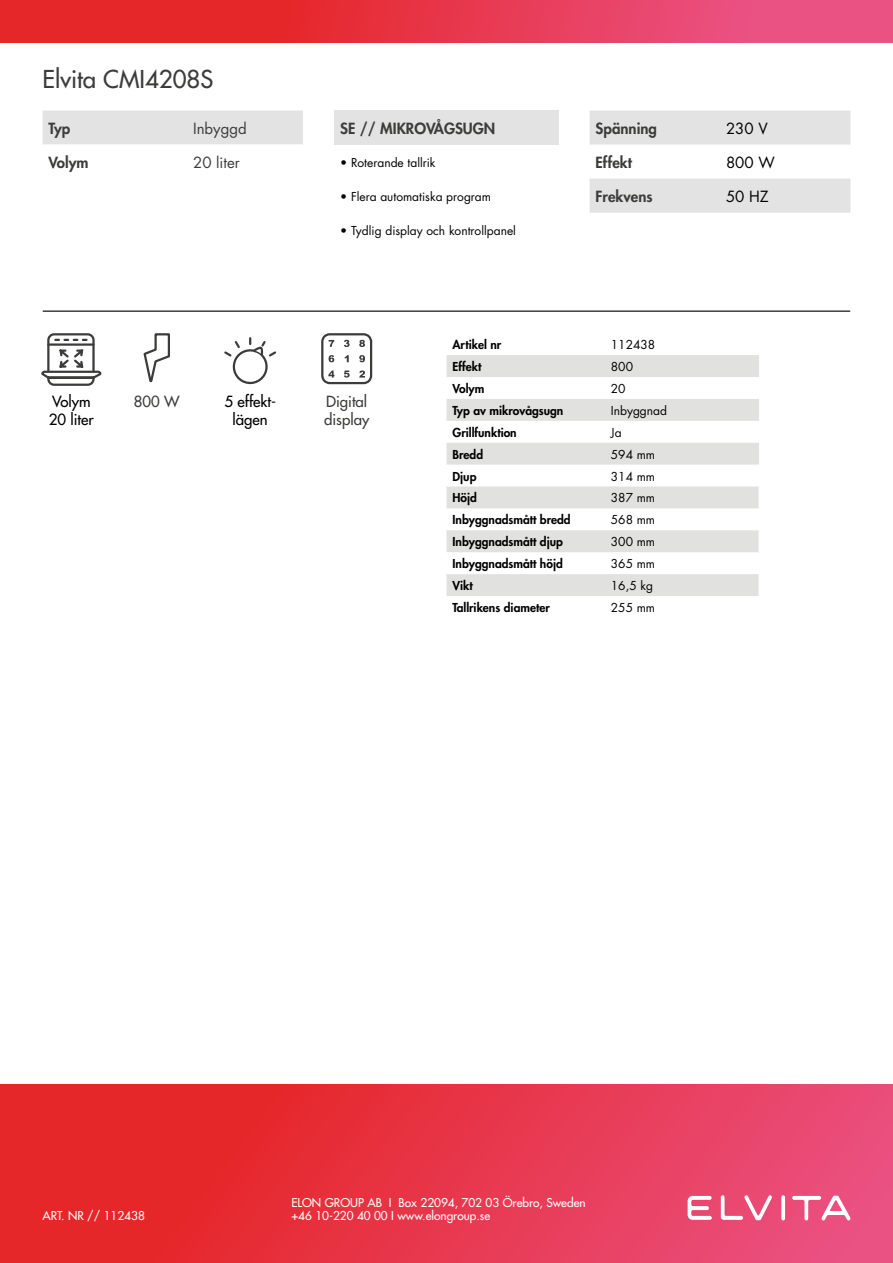
<style>
.page{position:relative;width:893px;height:1263px;background:#fff}
.page>*{position:absolute;margin:0;border:0;box-sizing:border-box;transform-origin:0 0}
.t1{font:500 24px "Futura Std";color:#3c3c3b}
.t2{font:800 15px "Futura Std";color:#3c3c3b}
.t3{font:500 15px/18px "Futura Std";color:#000}
.t4{font:500 15px/18px "Futura Std";color:#3c3c3b}
.t5{font:15px "Futura Std";color:#3c3c3b}
.t6{font:15px "Futura Std";color:#000}
.t7{font:800 12px "Futura Std";color:#000}
.t8{font:12px "Futura Std";color:#000}
.t9{font:500 11.85px/13.5px "Futura Std";color:#fff}
</style>
<div class="page">
<div style="left:0;top:1084px;width:893px;height:179px;background:linear-gradient(to right,#e4201a,#ea4f7d)"></div>
<svg style="left:0;top:0;width:893px;height:43px"></svg>
<hr style="left:43px;top:310px;width:807px;height:2px;background:#3c3c3b">
<div style="left:334px;top:111px;width:224px;height:34px;background:#e3e3e3"></div>
<div style="left:43px;top:111px;width:260px;height:33px;background:#e3e3e3"></div>
<svg style="left:590px;top:111px;width:260px;height:102px"></svg>
<svg style="left:41px;top:333px;width:61px;height:53px"></svg>
<svg style="left:143px;top:333px;width:27px;height:50px"></svg>
<svg style="left:321px;top:333px;width:52px;height:52px"></svg>
<svg style="left:224px;top:337px;width:52px;height:48px"></svg>
<svg style="left:446px;top:355px;width:313px;height:241px;fill:#e1e2e0"></svg>
<svg style="left:781px;top:1195px;width:4px;height:25px"></svg>
<svg style="left:688px;top:1196px;width:24px;height:24px"></svg>
<svg style="left:792px;top:1196px;width:59px;height:25px"></svg>
<svg style="left:721px;top:1195px;width:51px;height:25px"></svg>
<h1 class="t1" style="left:43px;top:64px;width:172px">Elvita CMI4208S</h1>
<p class="t2" style="left:49px;top:119px;width:23px">Typ</p>
<p class="t5" style="left:193px;top:119px;width:55px">Inbyggd</p>
<p class="t2" style="left:49px;top:153px;width:42px">Volym</p>
<p class="t5" style="left:193px;top:153px;width:48px">20 liter</p>
<p class="t2" style="left:340px;top:119px;width:157px">SE // MIKROVÅGSUGN</p>
<p class="t8" style="left:340px;top:154px;width:97px">• Roterande tallrik</p>
<p class="t8" style="left:340px;top:188px;width:152px">• Flera automatiska program</p>
<p class="t8" style="left:340px;top:222px;width:177px">• Tydlig display och kontrollpanel</p>
<p class="t2" style="left:596px;top:119px;width:63px">Spänning</p>
<p class="t6" style="left:726px;top:119px;width:43px">230 V</p>
<p class="t2" style="left:596px;top:153px;width:38px">Effekt</p>
<p class="t6" style="left:726px;top:153px;width:50px">800 W</p>
<p class="t2" style="left:596px;top:187px;width:58px">Frekvens</p>
<p class="t6" style="left:726px;top:187px;width:44px">50 HZ</p>
<p class="t3" style="left:224px;top:393px;width:53px;text-align:center">5 effekt&shy;lägen</p>
<p class="t3" style="left:49px;top:393px;width:46px">Volym<br>20 liter</p>
<p class="t4" style="left:134px;top:393px;width:47px">800 W</p>
<p class="t4" style="left:324px;top:393px;width:47px">Digital display</p>
<p class="t7" style="left:452px;top:337px;width:50px">Artikel nr</p>
<p class="t8" style="left:611px;top:337px;width:46px">112438</p>
<p class="t7" style="left:452px;top:359px;width:30px">Effekt</p>
<p class="t8" style="left:611px;top:359px;width:24px">800</p>
<p class="t7" style="left:452px;top:381px;width:34px">Volym</p>
<p class="t8" style="left:611px;top:381px;width:16px">20</p>
<p class="t7" style="left:452px;top:403px;width:112px">Typ av mikrovågsugn</p>
<p class="t8" style="left:611px;top:403px;width:58px">Inbyggnad</p>
<p class="t7" style="left:452px;top:425px;width:66px">Grillfunktion</p>
<p class="t8" style="left:611px;top:425px;width:12px">Ja</p>
<p class="t7" style="left:452px;top:447px;width:32px">Bredd</p>
<p class="t8" style="left:611px;top:446px;width:46px">594 mm</p>
<p class="t7" style="left:452px;top:468px;width:25px">Djup</p>
<p class="t8" style="left:611px;top:468px;width:46px">314 mm</p>
<p class="t7" style="left:452px;top:490px;width:26px">Höjd</p>
<p class="t8" style="left:611px;top:490px;width:46px">387 mm</p>
<p class="t7" style="left:452px;top:512px;width:120px">Inbyggnadsmått bredd</p>
<p class="t8" style="left:611px;top:512px;width:46px">568 mm</p>
<p class="t7" style="left:452px;top:534px;width:112px">Inbyggnadsmått djup</p>
<p class="t8" style="left:611px;top:534px;width:46px">300 mm</p>
<p class="t7" style="left:452px;top:556px;width:112px">Inbyggnadsmått höjd</p>
<p class="t8" style="left:611px;top:556px;width:46px">365 mm</p>
<p class="t7" style="left:452px;top:578px;width:22px">Vikt</p>
<p class="t8" style="left:611px;top:578px;width:44px">16,5 kg</p>
<p class="t7" style="left:452px;top:600px;width:99px">Tallrikens diameter</p>
<p class="t8" style="left:611px;top:600px;width:46px">255 mm</p>
<p class="t9" style="left:43px;top:1209px;width:104px">ART. NR // 112438</p>
<p class="t9" style="left:291px;top:1196px;width:296px">ELON GROUP AB I Box 22094, 702 03 Örebro, Sweden +46 10-220 40 00 I www.elongroup.se</p>
</div>
